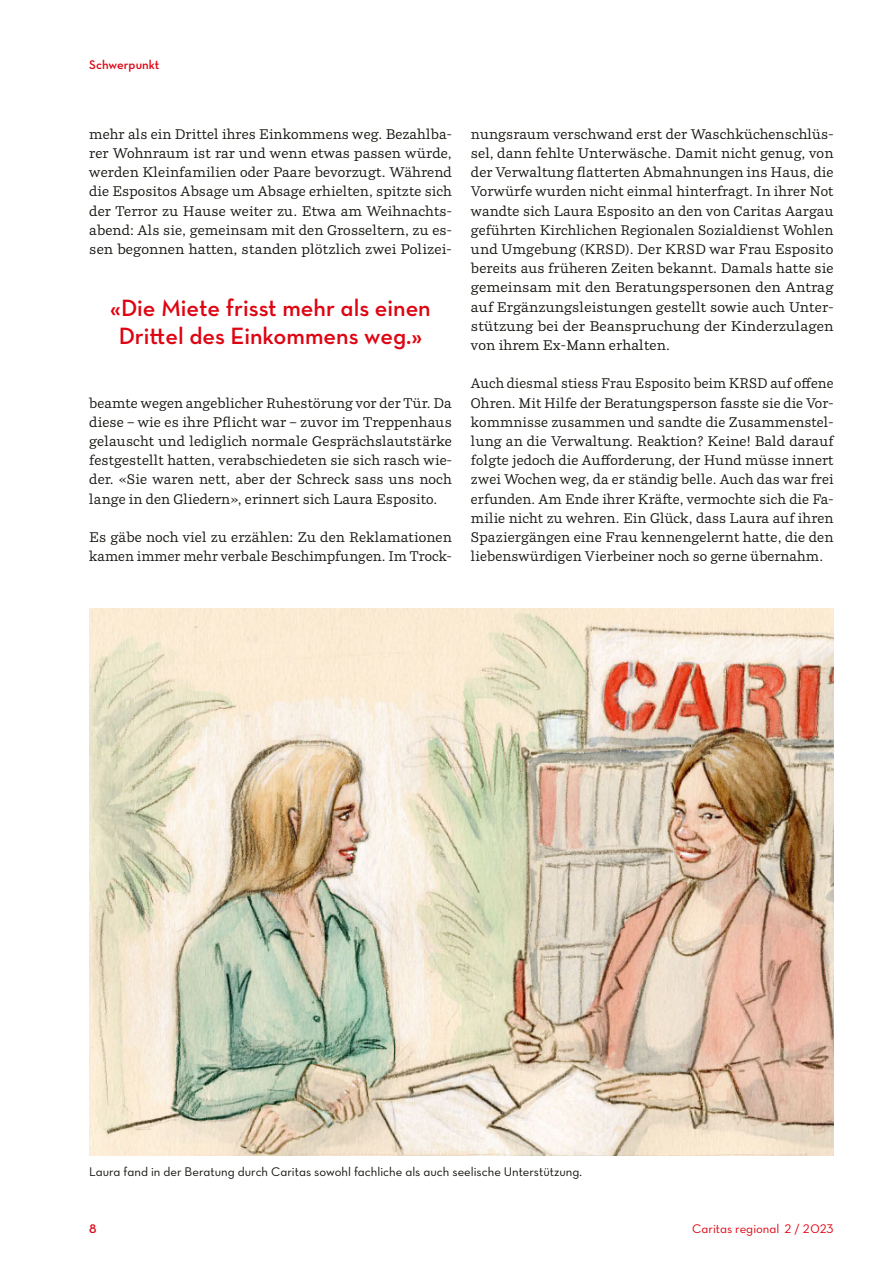
<style>
.page{position:relative;width:893px;height:1263px;background:#fff}
.page>*{position:absolute;margin:0;border:0;box-sizing:border-box;transform-origin:0 0}
.t1{font:24px/28.8px "Neutraface Text Demi Alt";color:#de0411;text-align:center}
.t2{font:13.8px/19.2px "Parry Pro";letter-spacing:.01em;color:#12120d;text-align:justify}
.t3{font:13.8px/19.2px "Parry Pro";letter-spacing:.01em;color:#12120d;text-align:justify;scale:.96 1}
.t4{font:12.75px "Neutraface Text Book Alt";color:#12120d}
.t5{font:12.75px "Neutraface Text Book Alt";color:#de0411}
.t6{font:12.75px "Neutraface Text Demi Alt";color:#de0411}
</style>
<div class="page">
<img style="left:89px;top:609px;width:744px;height:547px">
<p class="t6" style="left:89px;top:57px;width:72px">Schwerpunkt</p>
<p class="t2" style="left:89px;top:124px;width:364px">mehr als ein Drittel ihres Einkommens weg. Bezahlba&shy;rer Wohnraum ist rar und wenn etwas passen würde, werden Kleinfamilien oder Paare bevorzugt. Während die Espositos Absage um Absage erhielten, spitzte sich der Terror zu Hause weiter zu. Etwa am Weihnachts&shy;abend: Als sie, gemeinsam mit den Grosseltern, zu es&shy;sen begonnen hatten, standen plötzlich zwei Polizei-</p>
<h1 class="t1" style="left:110px;top:293px;width:322px">«Die Miete frisst mehr als einen<br>Drittel des Einkommens weg.»</h1>
<p class="t2" style="left:89px;top:393px;width:364px">beamte wegen angeblicher Ruhestörung vor der Tür. Da diese – wie es ihre Pflicht war – zuvor im Treppenhaus gelauscht und lediglich normale Gesprächslautstärke festgestellt hatten, verabschiedeten sie sich rasch wie&shy;der. «Sie waren nett, aber der Schreck sass uns noch lange in den Gliedern», erinnert sich Laura Esposito.</p>
<p class="t2" style="left:89px;top:527px;width:364px">Es gäbe noch viel zu erzählen: Zu den Reklamationen kamen immer mehr verbale Beschimpfungen. Im Trock-</p>
<p class="t2" style="left:471px;top:124px;width:364px">nungsraum verschwand erst der Waschküchenschlüs&shy;sel, dann fehlte Unterwäsche. Damit nicht genug, von der Verwaltung flatterten Abmahnungen ins Haus, die Vorwürfe wurden nicht einmal hinterfragt. In ihrer Not wandte sich Laura Esposito an den von Caritas Aargau geführten Kirchlichen Regionalen Sozialdienst Wohlen und Umgebung (KRSD). Der KRSD war Frau Esposito bereits aus früheren Zeiten bekannt. Damals hatte sie gemeinsam mit den Beratungspersonen den Antrag auf Ergänzungsleistungen gestellt sowie auch Unter&shy;stützung bei der Beanspruchung der Kinderzulagen von ihrem Ex-Mann erhalten.</p>
<p class="t3" style="left:471px;top:374px;width:379px">Auch diesmal stiess Frau Esposito beim KRSD auf offene Ohren. Mit Hilfe der Beratungsperson fasste sie die Vor&shy;kommnisse zusammen und sandte die Zusammenstel&shy;lung an die Verwaltung. Reaktion? Keine! Bald darauf folgte jedoch die Aufforderung, der Hund müsse innert zwei Wochen weg, da er ständig belle. Auch das war frei erfunden. Am Ende ihrer Kräfte, vermochte sich die Fa&shy;milie nicht zu wehren. Ein Glück, dass Laura auf ihren Spaziergängen eine Frau kennengelernt hatte, die den liebenswürdigen Vierbeiner noch so gerne übernahm.</p>
<p class="t4" style="left:89px;top:1163px;width:494px">Laura fand in der Beratung durch Caritas sowohl fachliche als auch seelische Unterstützung.</p>
<p class="t6" style="left:89px;top:1221px;width:9px">8</p>
<p class="t5" style="left:692px;top:1221px;width:143px">Caritas regional 2 / 2023</p>
</div>
